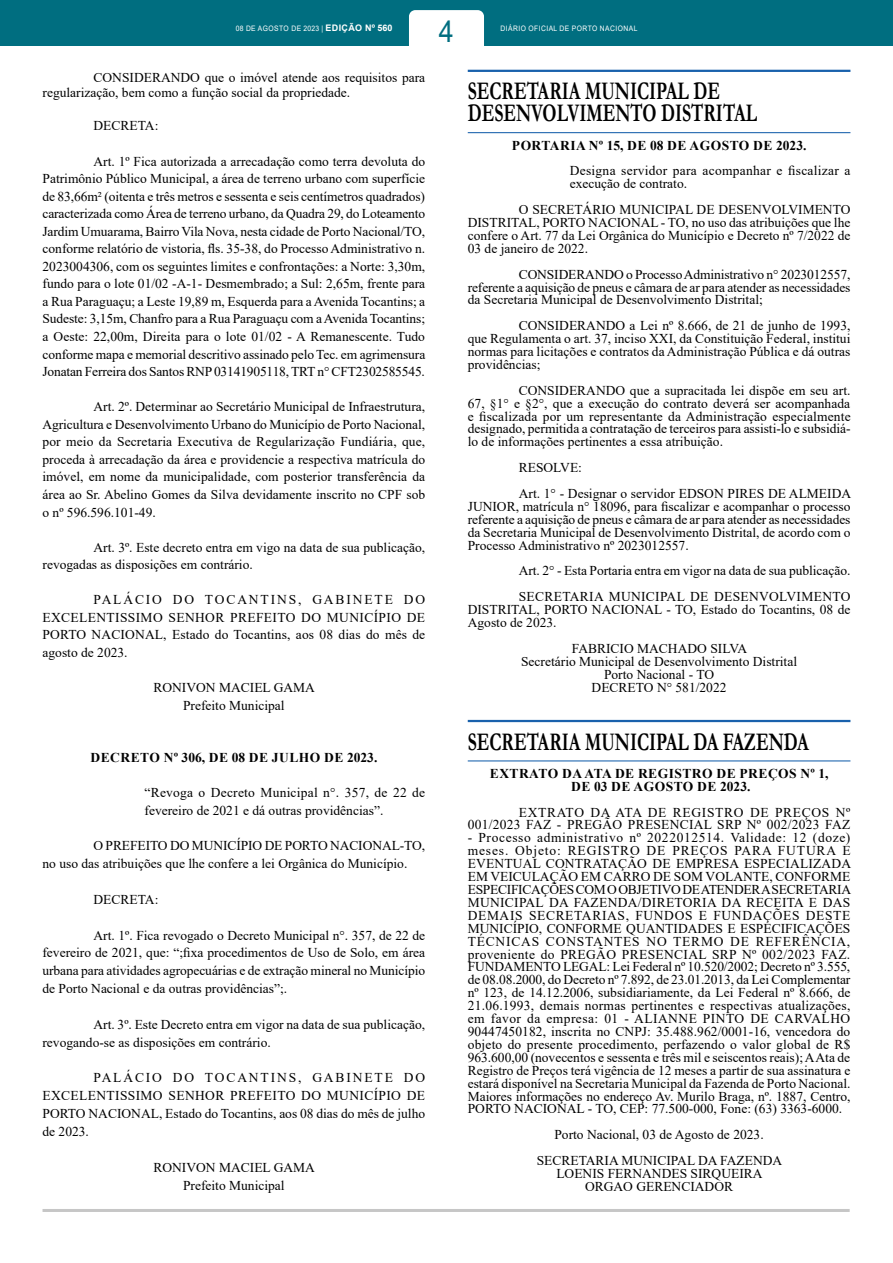
<style>
.page{position:relative;width:893px;height:1263px;background:#fff}
.page>*{position:absolute;margin:0;border:0;box-sizing:border-box;transform-origin:0 0}
.t1{font:30px "Arial";color:#006e80;scale:.9 1}
.t2{font:700 25.5px/21.9px "Garamond";color:#000;scale:.7 1}
.t3{font:13.5px/12.9px "Times New Roman";color:#000;text-align:justify}
.t4{font:13.5px/12.9px "Times New Roman";letter-spacing:.02em;color:#000}
.t5{font:700 13.5px/12.9px "Times New Roman";letter-spacing:.035em;color:#000;text-align:center}
.t6{font:7.5px "Arial";letter-spacing:.065em;color:#fff;scale:.9 1}
.s1{font-weight:700;font-size:9px}
</style>
<div class="page">
<div style="left:0;top:0;width:893px;height:46px;background:#006e80"></div>
<div style="left:409px;top:10px;width:75px;height:57px;background:#fff;border-radius:6px"></div>
<hr style="left:43px;top:1209px;width:807px;height:3px;background:#c6c6c6">
<hr style="left:468px;top:70px;width:382px;height:2px;background:#1961ac">
<hr style="left:468px;top:132px;width:382px;height:1px;background:#1961ac">
<hr style="left:468px;top:720px;width:382px;height:2px;background:#1961ac">
<hr style="left:468px;top:760px;width:382px;height:1px;background:#1961ac">
<h1 class="t1" style="left:439px;top:11px;width:18px">4</h1>
<p class="t6" style="left:236px;top:24px;width:175px">08 DE AGOSTO DE 2023 | <span class="s1">EDIÇÃO Nº 560</span></p>
<p class="t6" style="left:501px;top:24px;width:154px">DIÁRIO OFICIAL DE PORTO NACIONAL</p>
<p class="t3" style="left:43px;top:69px;width:384px;line-height:15.6px;text-indent:51px">CONSIDERANDO que o imóvel atende aos requisitos para regularização, bem como a função social da propriedade.</p>
<p class="t3" style="left:94px;top:119px;width:66px">DECRETA:</p>
<p class="t3" style="left:43px;top:152px;width:384px;line-height:17.5px;text-indent:51px">Art. 1º Fica autorizada a arrecadação como terra devoluta do Patrimônio Público Municipal, a área de terreno urbano com superfície de 83,66m² (oitenta e três metros e sessenta e seis centímetros quadrados) caracterizada como Área de terreno urbano, da Quadra 29, do Loteamento Jardim Umuarama, Bairro Vila Nova, nesta cidade de Porto Nacional/TO, conforme relatório de vistoria, fls. 35-38, do Processo Administrativo n.<br>2023004306, com os seguintes limites e confrontações: a Norte: 3,30m, fundo para o lote 01/02 -A-1- Desmembrado; a Sul: 2,65m, frente para a Rua Paraguaçu; a Leste 19,89 m, Esquerda para a Avenida Tocantins; a Sudeste: 3,15m, Chanfro para a Rua Paraguaçu com a Avenida Tocantins; a Oeste: 22,00m, Direita para o lote 01/02 - A Remanescente. Tudo conforme mapa e memorial descritivo assinado pelo Tec. em agrimensura Jonatan Ferreira dos Santos RNP 03141905118, TRT n° CFT2302585545.</p>
<p class="t3" style="left:43px;top:397px;width:384px;line-height:17.5px;text-indent:51px">Art. 2º. Determinar ao Secretário Municipal de Infraestrutura, Agricultura e Desenvolvimento Urbano do Município de Porto Nacional, por meio da Secretaria Executiva de Regularização Fundiária, que, proceda à arrecadação da área e providencie a respectiva matrícula do imóvel, em nome da municipalidade, com posterior transferência da área ao Sr. Abelino Gomes da Silva devidamente inscrito no CPF sob o nº 596.596.101-49.</p>
<p class="t3" style="left:43px;top:538px;width:384px;line-height:17.5px;text-indent:51px">Art. 3º. Este decreto entra em vigo na data de sua publicação, revogadas as disposições em contrário.</p>
<p class="t3" style="left:43px;top:591px;width:384px;line-height:17.5px;text-indent:51px">PALÁCIO DO TOCANTINS, GABINETE DO EXCELENTISSIMO SENHOR PREFEITO DO MUNICÍPIO DE PORTO NACIONAL, Estado do Tocantins, aos 08 dias do mês de agosto de 2023.</p>
<p class="t3" style="left:153px;top:678px;width:163px;line-height:17.5px;text-align:center">RONIVON MACIEL GAMA<br>Prefeito Municipal</p>
<p class="t5" style="left:91px;top:751px;width:288px">DECRETO Nº 306, DE 08 DE JULHO DE 2023.</p>
<p class="t3" style="left:145px;top:784px;width:282px;line-height:17.5px">“Revoga o Decreto Municipal n°. 357, de 22 de fevereiro de 2021 e dá outras providências”.</p>
<p class="t3" style="left:42px;top:836px;width:384px;line-height:17.9px;text-indent:51px">O PREFEITO DO MUNICÍPIO DE PORTO NACIONAL-TO, no uso das atribuições que lhe confere a lei Orgânica do Município.</p>
<p class="t3" style="left:94px;top:892px;width:66px">DECRETA:</p>
<p class="t3" style="left:42px;top:926px;width:384px;line-height:17.9px;text-indent:51px">Art. 1º. Fica revogado o Decreto Municipal n°. 357, de 22 de fevereiro de 2021, que: “;fixa procedimentos de Uso de Solo, em área urbana para atividades agropecuárias e de extração mineral no Município de Porto Nacional e da outras providências”;.</p>
<p class="t3" style="left:42px;top:1015px;width:384px;line-height:17.9px;text-indent:51px">Art. 3º. Este Decreto entra em vigor na data de sua publicação, revogando-se as disposições em contrário.</p>
<p class="t3" style="left:42px;top:1068px;width:384px;line-height:17.9px;text-indent:51px">PALÁCIO DO TOCANTINS, GABINETE DO EXCELENTISSIMO SENHOR PREFEITO DO MUNICÍPIO DE PORTO NACIONAL, Estado do Tocantins, aos 08 dias do mês de julho de 2023.</p>
<p class="t3" style="left:153px;top:1158px;width:163px;line-height:17.9px;text-align:center">RONIVON MACIEL GAMA<br>Prefeito Municipal</p>
<h2 class="t2" style="left:468px;top:81px;width:415px">SECRETARIA MUNICIPAL DE<br>DESENVOLVIMENTO DISTRITAL</h2>
<p class="t5" style="left:512px;top:138px;width:296px">PORTARIA Nº 15, DE 08 DE AGOSTO DE 2023.</p>
<p class="t4" style="left:570px;top:164px;width:282px">Designa servidor para acompanhar e fiscalizar a execução de contrato.</p>
<p class="t3" style="left:468px;top:203px;width:384px;text-indent:51px">O SECRETÁRIO MUNICIPAL DE DESENVOLVIMENTO DISTRITAL, PORTO NACIONAL - TO, no uso das atribuições que lhe confere o Art. 77 da Lei Orgânica do Município e Decreto nº 7/2022 de 03 de janeiro de 2022.</p>
<p class="t3" style="left:468px;top:267px;width:384px;text-indent:51px">CONSIDERANDO o Processo Administrativo n° 2023012557, referente a aquisição de pneus e câmara de ar para atender as necessidades da Secretaria Municipal de Desenvolvimento Distrital;</p>
<p class="t3" style="left:468px;top:319px;width:384px;text-indent:51px">CONSIDERANDO a Lei nº 8.666, de 21 de junho de 1993, que Regulamenta o art. 37, inciso XXI, da Constituição Federal, institui normas para licitações e contratos da Administração Pública e dá outras providências;</p>
<p class="t3" style="left:468px;top:383px;width:384px;text-indent:51px">CONSIDERANDO que a supracitada lei dispõe em seu art.<br>67, §1° e §2°, que a execução do contrato deverá ser acompanhada e fiscalizada por um representante da Administração especialmente designado, permitida a contratação de terceiros para assisti-lo e subsidiá&shy;lo de informações pertinentes a essa atribuição.</p>
<p class="t3" style="left:519px;top:454px;width:334px;line-height:25.8px">RESOLVE:<br>Art. 1° - Designar o servidor EDSON PIRES DE ALMEIDA</p>
<p class="t3" style="left:468px;top:499px;width:384px">JUNIOR, matrícula n° 18096, para fiscalizar e acompanhar o processo referente a aquisição de pneus e câmara de ar para atender as necessidades da Secretaria Municipal de Desenvolvimento Distrital, de acordo com o Processo Administrativo nº 2023012557.</p>
<p class="t3" style="left:519px;top:558px;width:333px;line-height:25.8px">Art. 2° - Esta Portaria entra em vigor na data de sua publicação.<br>SECRETARIA MUNICIPAL DE DESENVOLVIMENTO</p>
<p class="t3" style="left:468px;top:603px;width:384px">DISTRITAL, PORTO NACIONAL - TO, Estado do Tocantins, 08 de<br>Agosto de 2023.</p>
<p class="t3" style="left:521px;top:641px;width:277px;text-align:center">FABRICIO MACHADO SILVA<br>Secretário Municipal de Desenvolvimento Distrital<br>Porto Nacional - TO<br>DECRETO N° 581/2022</p>
<h2 class="t2" style="left:468px;top:731px;width:489px">SECRETARIA MUNICIPAL DA FAZENDA</h2>
<p class="t5" style="left:490px;top:766px;width:340px">EXTRATO DA ATA DE REGISTRO DE PREÇOS Nº 1,<br>DE 03 DE AGOSTO DE 2023.</p>
<p class="t4" style="left:468px;top:805px;width:384px;text-align:right">EXTRATO DA ATA DE REGISTRO DE PREÇOS Nº<br>001/2023 FAZ - PREGÃO PRESENCIAL SRP Nº 002/2023 FAZ</p>
<p class="t3" style="left:468px;top:831px;width:385px">- Processo administrativo nº 2022012514. Validade: 12 (doze) meses. Objeto: REGISTRO DE PREÇOS PARA FUTURA E EVENTUAL CONTRATAÇÃO DE EMPRESA ESPECIALIZADA EM VEICULAÇÃO EM CARRO DE SOM VOLANTE, CONFORME ESPECIFICAÇÕES COM O OBJETIVO DE ATENDER A SECRETARIA MUNICIPAL DA FAZENDA/DIRETORIA DA RECEITA E DAS DEMAIS SECRETARIAS, FUNDOS E FUNDAÇÕES DESTE MUNICÍPIO, CONFORME QUANTIDADES E ESPECIFICAÇÕES TÉCNICAS CONSTANTES NO TERMO DE REFERÊNCIA, proveniente do PREGÃO PRESENCIAL SRP Nº 002/2023 FAZ.<br>FUNDAMENTO LEGAL: Lei Federal nº 10.520/2002; Decreto nº 3.555, de 08.08.2000, do Decreto nº 7.892, de 23.01.2013, da Lei Complementar nº 123, de 14.12.2006, subsidiariamente, da Lei Federal nº 8.666, de 21.06.1993, demais normas pertinentes e respectivas atualizações, em favor da empresa: 01 - ALIANNE PINTO DE CARVALHO 90447450182, inscrita no CNPJ: 35.488.962/0001-16, vencedora do objeto do presente procedimento, perfazendo o valor global de R$ 963.600,00 (novecentos e sessenta e três mil e seiscentos reais); A Ata de Registro de Preços terá vigência de 12 meses a partir de sua assinatura e estará disponível na Secretaria Municipal da Fazenda de Porto Nacional.<br>Maiores informações no endereço Av. Murilo Braga, nº. 1887, Centro, PORTO NACIONAL - TO, CEP: 77.500-000, Fone: (63) 3363-6000.</p>
<p class="t3" style="left:537px;top:1121px;width:247px;line-height:25.8px;text-align:center">Porto Nacional, 03 de Agosto de 2023.<br>SECRETARIA MUNICIPAL DA FAZENDA</p>
<p class="t3" style="left:556px;top:1166px;width:208px;text-align:center">LOENIS FERNANDES SIRQUEIRA<br>ORGAO GERENCIADOR</p>
</div>
